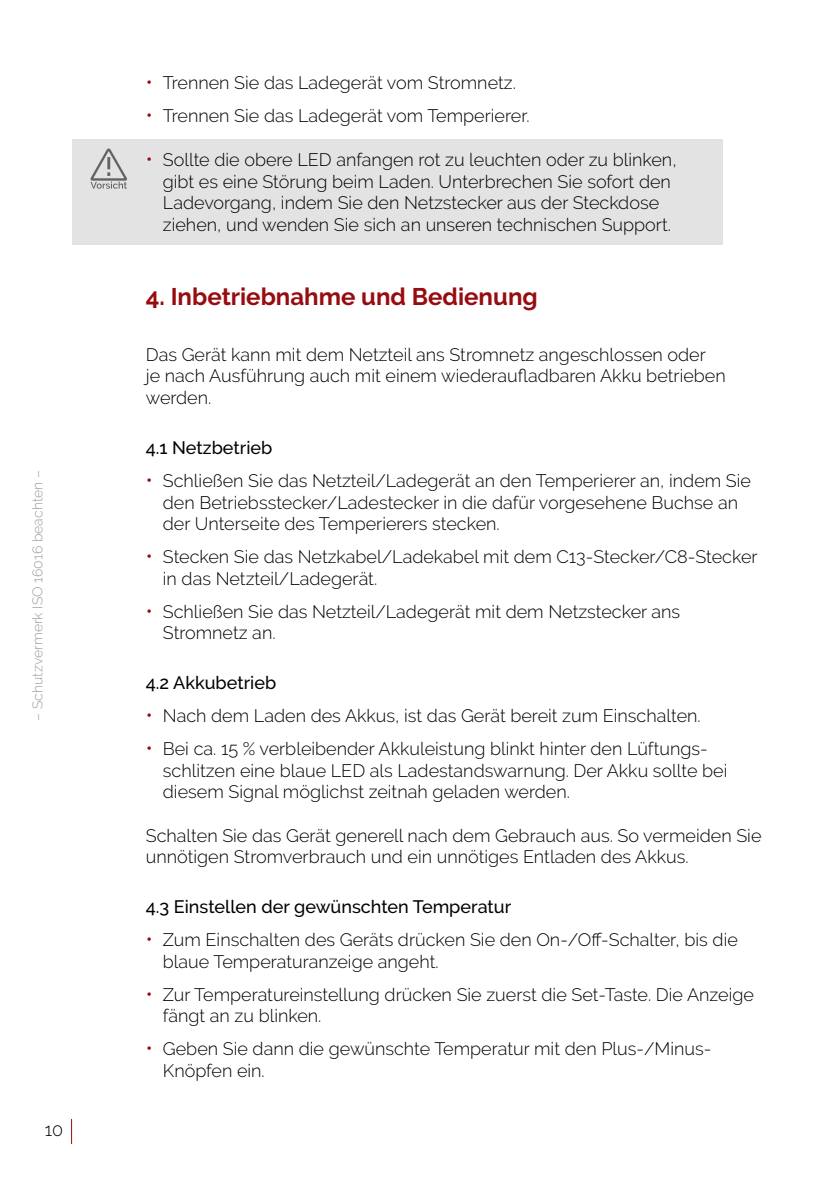
<style>
.page{position:relative;width:840px;height:1191px;background:#fff}
.page>*{position:absolute;margin:0;border:0;box-sizing:border-box;transform-origin:0 0}
.t1{font:700 24px "Raleway";color:#970c11}
.t2{font:300 18px/21.6px "Raleway";color:#000}
.t3{font:500 18px "Raleway";color:#000}
.t4{font:300 14px "Raleway";color:#9c9d9d}
.s1{font-size:20px;color:#970c11}
</style>
<div class="page">
<div style="left:72px;top:139px;width:650px;height:105px;background:#e3e3e3"></div>
<svg style="left:90px;top:148px;width:37px;height:41px"></svg>
<svg style="left:71px;top:1119px;width:1px;height:24px"></svg>
<p class="t4" style="left:29px;top:720px;width:251px;rotate:-90deg">– Schutzvermerk ISO 16016 beachten –</p>
<p class="t2" style="left:45px;top:1118px;width:20px">10</p>
<p class="t2" style="left:146px;top:72px;width:371px"><span class="s1">•</span> Trennen Sie das Ladegerät vom Stromnetz.</p>
<p class="t2" style="left:146px;top:105px;width:385px"><span class="s1">•</span> Trennen Sie das Ladegerät vom Temperierer.</p>
<p class="t2" style="left:163px;top:149px;width:515px;text-indent:-17px"><span class="s1">•</span> Sollte die obere LED anfangen rot zu leuchten oder zu blinken, gibt es eine Störung beim Laden. Unterbrechen Sie sofort den Ladevorgang, indem Sie den Netzstecker aus der Steckdose ziehen, und wenden Sie sich an unseren technischen Support.</p>
<h1 class="t1" style="left:146px;top:283px;width:393px">4. Inbetriebnahme und Bedienung</h1>
<p class="t2" style="left:146px;top:343px;width:581px">Das Gerät kann mit dem Netzteil ans Stromnetz angeschlossen oder<br>je nach Ausführung auch mit einem wiederaufladbaren Akku betrieben werden.</p>
<p class="t3" style="left:146px;top:437px;width:128px">4.1 Netzbetrieb</p>
<p class="t2" style="left:163px;top:470px;width:589px;text-indent:-17px"><span class="s1">•</span> Schließen Sie das Netzteil/Ladegerät an den Temperierer an, indem Sie den Betriebsstecker/Ladestecker in die dafür vorgesehene Buchse an der Unterseite des Temperierers stecken.</p>
<p class="t2" style="left:163px;top:546px;width:596px;text-indent:-17px"><span class="s1">•</span> Stecken Sie das Netzkabel/Ladekabel mit dem C13-Stecker/C8-Stecker in das Netzteil/Ladegerät.</p>
<p class="t2" style="left:163px;top:600px;width:518px;text-indent:-17px"><span class="s1">•</span> Schließen Sie das Netzteil/Ladegerät mit dem Netzstecker ans<br>Stromnetz an.</p>
<p class="t3" style="left:146px;top:672px;width:132px">4.2 Akkubetrieb</p>
<p class="t2" style="left:146px;top:705px;width:556px"><span class="s1">•</span> Nach dem Laden des Akkus, ist das Gerät bereit zum Einschalten.</p>
<p class="t2" style="left:163px;top:738px;width:565px;text-indent:-17px"><span class="s1">•</span> Bei ca. 15 % verbleibender Akkuleistung blinkt hinter den Lüftungs&shy;schlitzen eine blaue LED als Ladestandswarnung. Der Akku sollte bei diesem Signal möglichst zeitnah geladen werden.</p>
<p class="t2" style="left:146px;top:824px;width:616px">Schalten Sie das Gerät generell nach dem Gebrauch aus. So vermeiden Sie unnötigen Stromverbrauch und ein unnötiges Entladen des Akkus.</p>
<p class="t3" style="left:146px;top:896px;width:367px">4.3 Einstellen der gewünschten Temperatur</p>
<p class="t2" style="left:163px;top:929px;width:576px;text-indent:-17px"><span class="s1">•</span> Zum Einschalten des Geräts drücken Sie den On-/Off-Schalter, bis die blaue Temperaturanzeige angeht.</p>
<p class="t2" style="left:163px;top:983px;width:592px;text-indent:-17px"><span class="s1">•</span> Zur Temperatureinstellung drücken Sie zuerst die Set-Taste. Die Anzeige fängt an zu blinken.</p>
<p class="t2" style="left:163px;top:1038px;width:549px;text-indent:-17px"><span class="s1">•</span> Geben Sie dann die gewünschte Temperatur mit den Plus-/Minus-<br>Knöpfen ein.</p>
</div>
